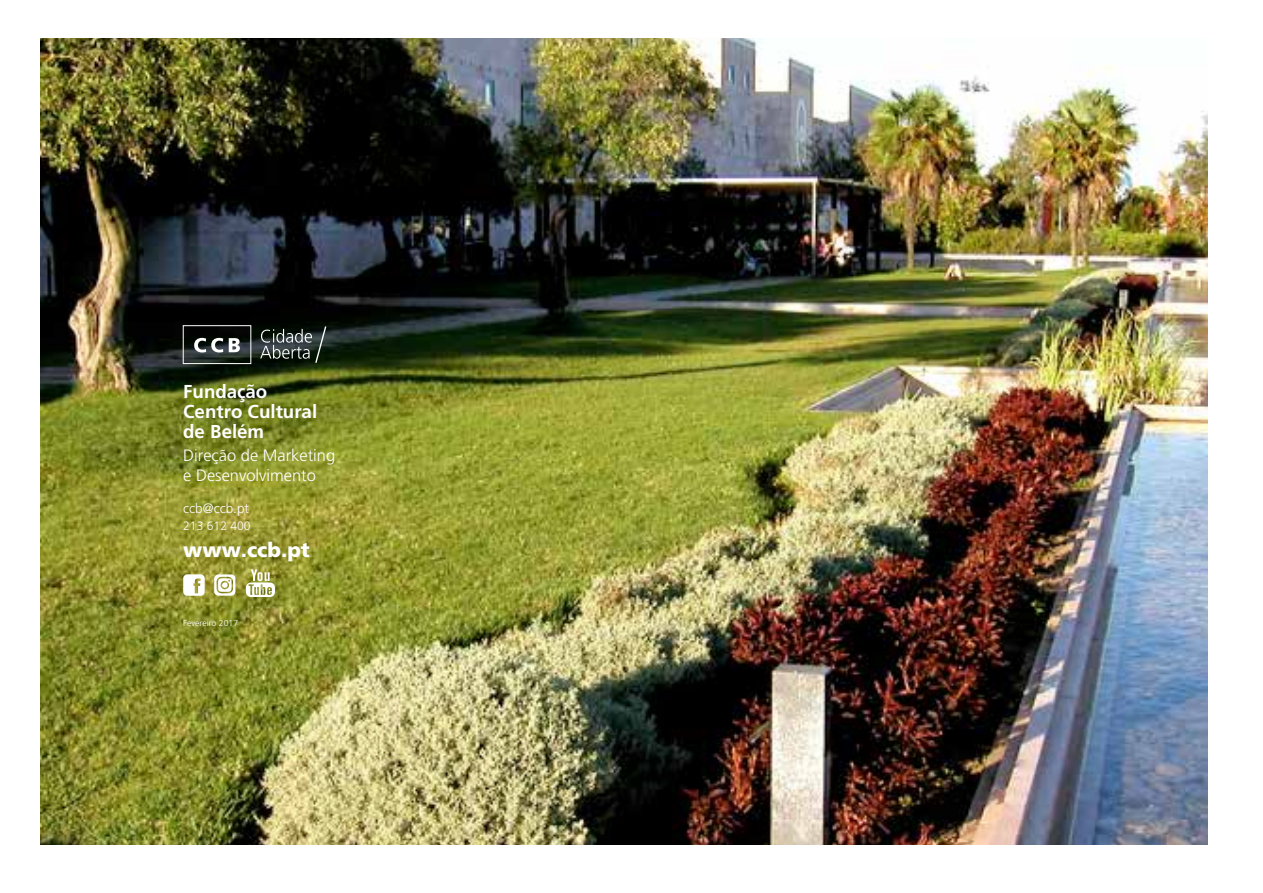
<style>
.page{position:relative;width:1263px;height:893px;background:#fff}
.page>*{position:absolute;margin:0;border:0;box-sizing:border-box;transform-origin:0 0}
.t1{font:900 20.4px "Frutiger";color:#fff}
.t2{font:700 18.75px/19.8px "Frutiger";color:#fff}
.t3{font:300 16.5px/20px "Frutiger";color:#fff}
.t4{font:300 13.65px "Frutiger";color:#fff}
.t5{font:300 12.15px "Frutiger";color:#fff}
.t6{font:300 8.7px "Frutiger";color:#fff}
</style>
<div class="page">
<img style="left:40px;top:38px;width:1168px;height:806px">
<div style="left:183px;top:325px;width:68px;height:39px;border:1px solid #fff"></div>
<svg style="left:194px;top:338px;width:46px;height:14px"></svg>
<svg style="left:260px;top:325px;width:67px;height:39px;background:#38423c"></svg>
<svg style="left:183px;top:574px;width:22px;height:22px"></svg>
<svg style="left:214px;top:574px;width:21px;height:22px"></svg>
<svg style="left:246px;top:569px;width:29px;height:28px"></svg>
<p class="t2" style="left:183px;top:382px;width:135px">Fundação<br>Centro Cultural de Belém</p>
<p class="t3" style="left:183px;top:445px;width:153px">Direção de Marketing e Desenvolvimento</p>
<p class="t4" style="left:183px;top:500px;width:67px">ccb@ccb.pt</p>
<p class="t5" style="left:183px;top:519px;width:69px">213 612 400</p>
<p class="t1" style="left:183px;top:538px;width:128px">www.ccb.pt</p>
<p class="t6" style="left:183px;top:618px;width:56px">Fevereiro 2017</p>
</div>
